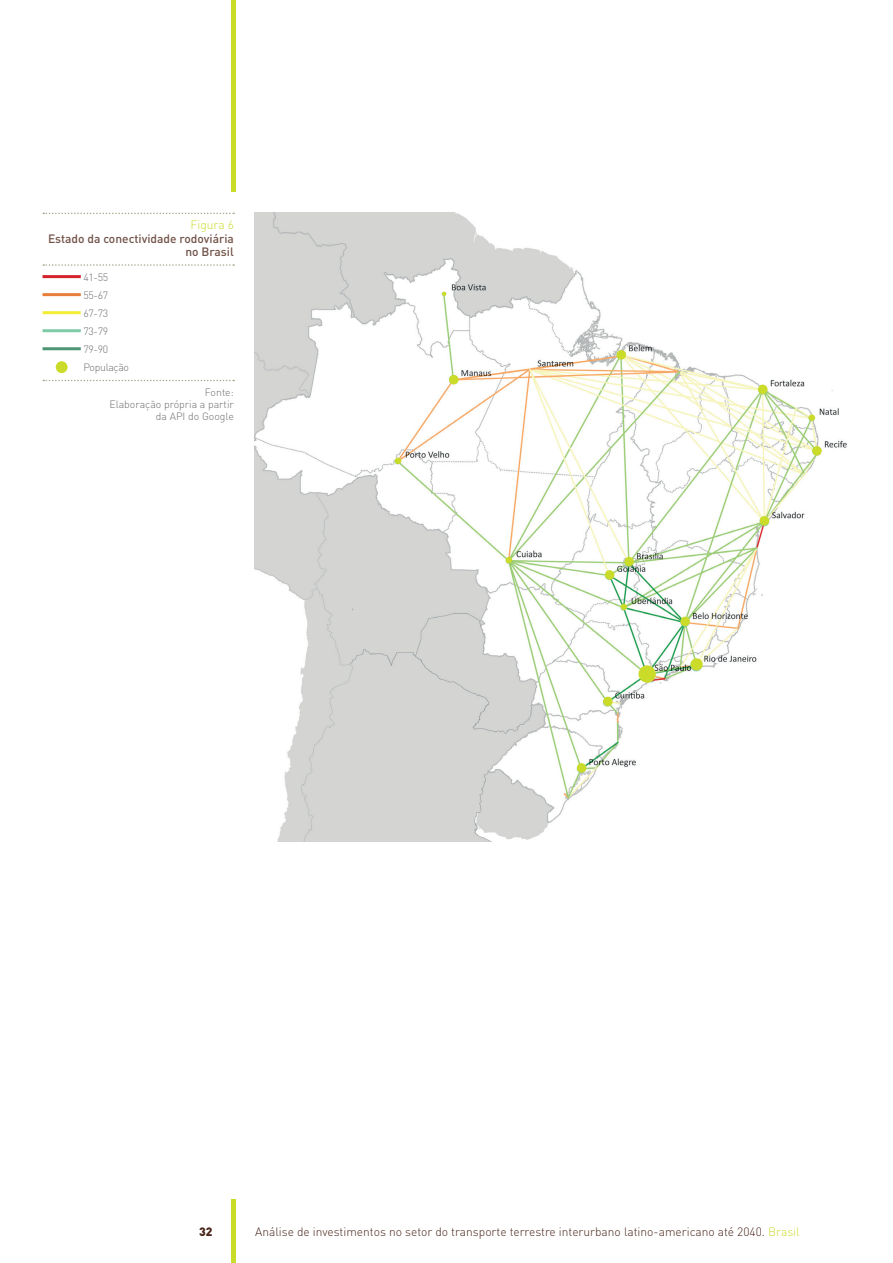
<style>
.page{position:relative;width:893px;height:1263px;background:#fff}
.page>*{position:absolute;margin:0;border:0;box-sizing:border-box;transform-origin:0 0}
.t1{font:300 12px "DIN";color:#482419}
.t2{font:500 12px/13.5px "DIN";color:#715247;text-align:right}
.t3{font:300 12px "DIN";color:#cadb2a}
.t4{font:900 12px "DIN";color:#482419}
.t5{font:300 10.5px/12px "DIN";color:#6c6d70;text-align:right}
.t6{font:300 10.5px/18px "DIN";letter-spacing:-.03em;color:#6c6d70}
.s1{color:#cadb2a}
</style>
<div class="page">
<hr style="left:232px;top:1199px;width:4px;height:64px;background:#cadb2a">
<hr style="left:232px;top:0;width:4px;height:191px;background:#cadb2a">
<hr style="left:43px;top:275px;width:38px;height:3px;background:#d3222a">
<hr style="left:43px;top:329px;width:38px;height:3px;background:#80cba7">
<hr style="left:43px;top:293px;width:38px;height:3px;background:#e97e39">
<hr style="left:43px;top:347px;width:38px;height:3px;background:#4e9673">
<hr style="left:43px;top:311px;width:38px;height:3px;background:#f4ed35">
<div style="left:56px;top:361px;width:12px;height:12px;background:#cadb2a;border-radius:50%"></div>
<svg style="left:43px;top:213px;width:191px;height:1px"></svg>
<svg style="left:43px;top:264px;width:191px;height:2px"></svg>
<svg style="left:43px;top:380px;width:191px;height:1px"></svg>
<img style="left:255px;top:213px;width:592px;height:628px">
<div style="left:812px;top:446px;width:10px;height:10px;background:#cadb2a;border-radius:50%"></div>
<div style="left:760px;top:516px;width:9px;height:10px;background:#cadb2a;border-radius:50%"></div>
<div style="left:680px;top:617px;width:10px;height:9px;background:#cadb2a;border-radius:50%"></div>
<div style="left:758px;top:385px;width:9px;height:9px;background:#cadb2a;border-radius:50%"></div>
<div style="left:617px;top:350px;width:9px;height:10px;background:#cadb2a;border-radius:50%"></div>
<div style="left:449px;top:375px;width:10px;height:9px;background:#cadb2a;border-radius:50%"></div>
<svg style="left:395px;top:458px;width:6px;height:6px"></svg>
<svg style="left:442px;top:292px;width:4px;height:4px"></svg>
<div style="left:809px;top:414px;width:6px;height:7px;background:#cadb2a;border-radius:50%"></div>
<div style="left:691px;top:658px;width:12px;height:12px;background:#cadb2a;border-radius:50%"></div>
<div style="left:638px;top:665px;width:18px;height:18px;background:#cadb2a;border-radius:50%"></div>
<div style="left:603px;top:697px;width:10px;height:9px;background:#cadb2a;border-radius:50%"></div>
<div style="left:577px;top:763px;width:9px;height:10px;background:#cadb2a;border-radius:50%"></div>
<div style="left:605px;top:570px;width:9px;height:10px;background:#cadb2a;border-radius:50%"></div>
<div style="left:624px;top:557px;width:10px;height:9px;background:#cadb2a;border-radius:50%"></div>
<svg style="left:506px;top:557px;width:6px;height:6px"></svg>
<svg style="left:621px;top:604px;width:6px;height:6px"></svg>
<div style="left:653px;top:758px;width:179px;height:91px;background:#fff"></div>
<p class="t3" style="left:191px;top:217px;width:45px">Figura 6</p>
<p class="t2" style="left:48px;top:231px;width:187px">Estado da conectividade rodoviária no Brasil</p>
<p class="t6" style="left:83px;top:268px;width:47px">41-55<br>55-67<br>67-73<br>73-79<br>79-90<br>População</p>
<p class="t5" style="left:109px;top:386px;width:126px">Fonte:<br>Elaboração própria a partir da API do Google</p>
<p class="t4" style="left:199px;top:1224px;width:15px">32</p>
<p class="t1" style="left:255px;top:1224px;width:546px">Análise de investimentos no setor do transporte terrestre interurbano latino-americano até 2040. <span class="s1">Brasil</span></p>
</div>
